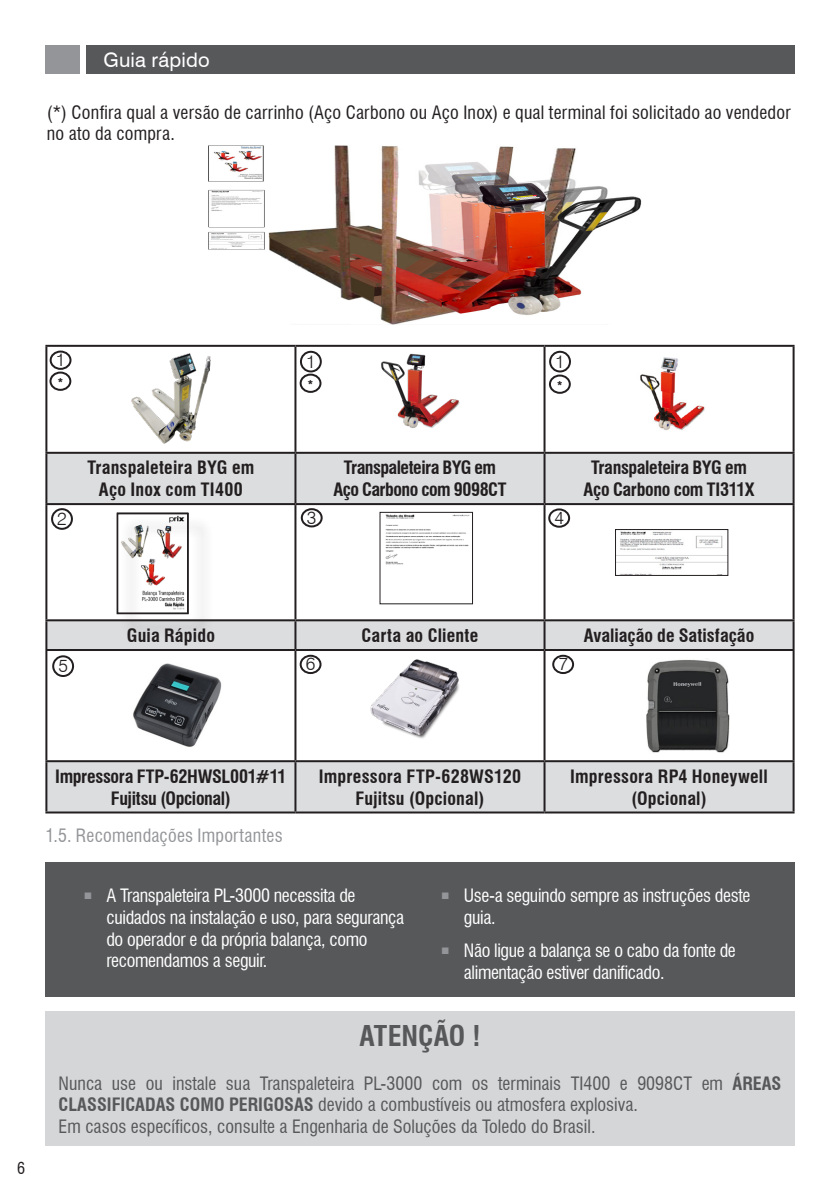
<style>
.page{position:relative;width:840px;height:1191px;background:#fff}
.page>*{position:absolute;margin:0;border:0;box-sizing:border-box;transform-origin:0 0}
.Título{font:700 condensed 28px "Swiss 721 BT";color:#57585a}
.t1{font:20px "Swiss 721 BT";letter-spacing:.01em;color:#fff}
.t2{font:condensed 18px/21.6px "Swiss 721 BT";letter-spacing:-.02em;color:#fff}
.Título-2{font:condensed 18px/21.6px "Swiss 721 BT";color:#57585a}
.Texto{font:700 condensed 18px/21.6px "Swiss 721 BT";color:#231f20;text-align:center}
.Texto-2{font:condensed 18px/21.6px "Swiss 721 BT";letter-spacing:.015em;color:#231f20}
.Texto-3{font:700 condensed 18px/21.6px "Swiss 721 BT";letter-spacing:-.02em;color:#231f20;text-align:center}
.SubTítulo{font:condensed 18px "Swiss 721 BT";letter-spacing:.015em;color:#939598}
.Texto-4{font:700 condensed 18px "Swiss 721 BT";letter-spacing:-.03em;color:#231f20}
.Texto-5{font:700 condensed 18px "Swiss 721 BT";letter-spacing:-.025em;color:#231f20}
.Texto-6{font:300 18px "Swiss 721 BT";color:#231f20}
.t3{font:condensed 16px "Swiss 721 BT";color:#231f20}
.Subtítulo_OCULTO{font:700 condensed 12px "Swiss 721 BT";color:#231f20}
.s1{font-weight:700}
</style>
<div class="page">
<div style="left:86px;top:45px;width:708px;height:29px;background:#57585a"></div>
<div style="left:45px;top:45px;width:35px;height:29px;background:#939598"></div>
<div style="left:45px;top:862px;width:749px;height:134px;background:#57585a"></div>
<div style="left:45px;top:1011px;width:749px;height:134px;background:#d5d6d8"></div>
<img style="left:209px;top:145px;width:432px;height:180px">
<svg style="left:47px;top:454px;width:745px;height:357px;fill:#dcdddf"></svg>
<svg style="left:296px;top:651px;width:496px;height:109px"></svg>
<hr style="left:45px;top:345px;width:250px;height:2px;background:#231f20">
<hr style="left:45px;top:347px;width:2px;height:105px;background:#231f20">
<hr style="left:295px;top:345px;width:249px;height:2px;background:#231f20">
<hr style="left:294px;top:347px;width:2px;height:105px;background:#231f20">
<hr style="left:544px;top:345px;width:250px;height:2px;background:#231f20">
<hr style="left:543px;top:347px;width:2px;height:105px;background:#231f20">
<hr style="left:792px;top:347px;width:2px;height:105px;background:#231f20">
<hr style="left:45px;top:452px;width:250px;height:2px;background:#231f20">
<hr style="left:45px;top:454px;width:2px;height:49px;background:#231f20">
<hr style="left:295px;top:452px;width:249px;height:2px;background:#231f20">
<hr style="left:294px;top:454px;width:2px;height:49px;background:#231f20">
<hr style="left:544px;top:452px;width:250px;height:2px;background:#231f20">
<hr style="left:543px;top:454px;width:2px;height:49px;background:#231f20">
<hr style="left:792px;top:454px;width:2px;height:49px;background:#231f20">
<hr style="left:45px;top:503px;width:250px;height:2px;background:#231f20">
<hr style="left:45px;top:505px;width:2px;height:114px;background:#231f20">
<hr style="left:295px;top:503px;width:249px;height:2px;background:#231f20">
<hr style="left:294px;top:505px;width:2px;height:114px;background:#231f20">
<hr style="left:544px;top:503px;width:250px;height:2px;background:#231f20">
<hr style="left:543px;top:505px;width:2px;height:114px;background:#231f20">
<hr style="left:792px;top:505px;width:2px;height:114px;background:#231f20">
<hr style="left:45px;top:619px;width:250px;height:2px;background:#231f20">
<hr style="left:45px;top:621px;width:2px;height:28px;background:#231f20">
<hr style="left:45px;top:760px;width:250px;height:2px;background:#231f20">
<hr style="left:45px;top:649px;width:250px;height:2px;background:#231f20">
<hr style="left:45px;top:651px;width:2px;height:109px;background:#231f20">
<hr style="left:45px;top:762px;width:2px;height:49px;background:#231f20">
<hr style="left:45px;top:811px;width:250px;height:2px;background:#231f20">
<hr style="left:295px;top:619px;width:249px;height:2px;background:#231f20">
<hr style="left:294px;top:621px;width:2px;height:28px;background:#231f20">
<hr style="left:544px;top:619px;width:250px;height:2px;background:#231f20">
<hr style="left:543px;top:621px;width:2px;height:28px;background:#231f20">
<hr style="left:792px;top:621px;width:2px;height:28px;background:#231f20">
<hr style="left:294px;top:762px;width:2px;height:49px;background:#231f20">
<hr style="left:295px;top:811px;width:249px;height:2px;background:#231f20">
<hr style="left:295px;top:649px;width:249px;height:2px;background:#231f20">
<hr style="left:294px;top:651px;width:2px;height:109px;background:#231f20">
<hr style="left:295px;top:760px;width:249px;height:2px;background:#231f20">
<hr style="left:543px;top:762px;width:2px;height:49px;background:#231f20">
<hr style="left:792px;top:762px;width:2px;height:49px;background:#231f20">
<hr style="left:544px;top:811px;width:250px;height:2px;background:#231f20">
<hr style="left:544px;top:649px;width:250px;height:2px;background:#231f20">
<hr style="left:543px;top:651px;width:2px;height:109px;background:#231f20">
<hr style="left:792px;top:651px;width:2px;height:109px;background:#231f20">
<hr style="left:544px;top:760px;width:250px;height:2px;background:#231f20">
<img style="left:132px;top:354px;width:78px;height:90px">
<img style="left:381px;top:354px;width:78px;height:74px">
<img style="left:640px;top:357px;width:65px;height:73px">
<img style="left:381px;top:514px;width:89px;height:88px">
<img style="left:617px;top:531px;width:108px;height:42px">
<div style="left:615px;top:529px;width:112px;height:46px;border:1px solid #231f20"></div>
<img style="left:131px;top:661px;width:91px;height:88px">
<img style="left:366px;top:658px;width:94px;height:84px">
<img style="left:646px;top:658px;width:82px;height:95px">
<div style="left:50px;top:350px;width:21px;height:20px;border:2px solid #231f20;border-radius:50%"></div>
<div style="left:300px;top:351px;width:21px;height:21px;border:2px solid #231f20;border-radius:50%"></div>
<div style="left:549px;top:351px;width:21px;height:21px;border:2px solid #231f20;border-radius:50%"></div>
<div style="left:51px;top:508px;width:22px;height:22px;border:2px solid #231f20;border-radius:50%"></div>
<div style="left:300px;top:508px;width:22px;height:19px;border:2px solid #231f20;border-radius:50%"></div>
<div style="left:548px;top:508px;width:21px;height:20px;border:2px solid #231f20;border-radius:50%"></div>
<div style="left:52px;top:655px;width:22px;height:22px;border:2px solid #231f20;border-radius:50%"></div>
<div style="left:299px;top:655px;width:22px;height:19px;border:2px solid #231f20;border-radius:50%"></div>
<div style="left:49px;top:371px;width:22px;height:20px;border:2px solid #231f20;border-radius:50%"></div>
<div style="left:299px;top:373px;width:22px;height:20px;border:2px solid #231f20;border-radius:50%"></div>
<div style="left:548px;top:374px;width:22px;height:20px;border:2px solid #231f20;border-radius:50%"></div>
<div style="left:120px;top:516px;width:93px;height:123px;background:#231f20;opacity:.75"></div>
<svg style="left:117px;top:516px;width:71px;height:98px"></svg>
<div style="left:117px;top:513px;width:71px;height:100px;border:1px solid #231f20"></div>
<div style="left:552px;top:655px;width:21px;height:19px;border:2px solid #231f20;border-radius:50%"></div>
<p class="t1" style="left:103px;top:46px;width:108px">Guia rápido</p>
<p class="Texto-2" style="left:47px;top:101px;width:745px">(*) Confira qual a versão de carrinho (Aço Carbono ou Aço Inox) e qual terminal foi solicitado ao vendedor no ato da compra.</p>
<p class="Texto-6" style="left:56px;top:349px;width:11px">1</p>
<p class="Texto-6" style="left:306px;top:350px;width:11px">1</p>
<p class="Texto-6" style="left:555px;top:350px;width:11px">1</p>
<p class="Subtítulo_OCULTO" style="left:57px;top:375px;width:7px">*</p>
<p class="Subtítulo_OCULTO" style="left:307px;top:378px;width:7px">*</p>
<p class="Subtítulo_OCULTO" style="left:556px;top:378px;width:7px">*</p>
<p class="Texto" style="left:87px;top:457px;width:168px">Transpaleteira BYG em</p>
<p class="Texto" style="left:99px;top:479px;width:145px">Aço Inox com TI400</p>
<p class="Texto-4" style="left:343px;top:457px;width:154px">Transpaleteira BYG em</p>
<p class="Texto-5" style="left:333px;top:479px;width:175px">Aço Carbono com 9098CT</p>
<p class="Texto-6" style="left:57px;top:508px;width:11px">2</p>
<p class="Texto-6" style="left:307px;top:506px;width:11px">3</p>
<p class="Texto-6" style="left:554px;top:507px;width:11px">4</p>
<p class="Texto-3" style="left:590px;top:457px;width:157px">Transpaleteira BYG em</p>
<p class="Texto-3" style="left:583px;top:479px;width:172px">Aço Carbono com TI311X</p>
<p class="Texto" style="left:127px;top:624px;width:89px">Guia Rápido</p>
<p class="Texto" style="left:361px;top:624px;width:118px">Carta ao Cliente</p>
<p class="Texto" style="left:583px;top:624px;width:172px">Avaliação de Satisfação</p>
<p class="Texto-6" style="left:58px;top:655px;width:11px">5</p>
<p class="Texto-6" style="left:305px;top:653px;width:11px">6</p>
<p class="Texto-6" style="left:558px;top:653px;width:11px">7</p>
<p class="t3" style="left:17px;top:1159px;width:9px">6</p>
<p class="Texto-3" style="left:55px;top:765px;width:233px">Impressora FTP-62HWSL001#11<br>Fujitsu (Opcional)</p>
<p class="Texto" style="left:319px;top:765px;width:203px">Impressora FTP-628WS120<br>Fujitsu (Opcional)</p>
<p class="Texto" style="left:570px;top:765px;width:199px">Impressora RP4 Honeywell</p>
<p class="Texto" style="left:631px;top:787px;width:77px">(Opcional)</p>
<p class="SubTítulo" style="left:45px;top:824px;width:239px">1.5. Recomendações Importantes</p>
<p class="t2" style="left:106px;top:885px;width:299px;text-indent:-23px"><sup>■</sup> A Transpaleteira PL-3000 necessita de cuidados na instalação e uso, para segurança do operador e da própria balança, como recomendamos a seguir.</p>
<p class="t2" style="left:463px;top:885px;width:288px;text-indent:-23px"><sup>■</sup> Use-a seguindo sempre as instruções deste guia.</p>
<p class="t2" style="left:463px;top:939px;width:273px;text-indent:-23px"><sup>■</sup> Não ligue a balança se o cabo da fonte de alimentação estiver danificado.</p>
<p class="Título" style="left:359px;top:1019px;width:122px">ATENÇÃO !</p>
<p class="Título-2" style="left:59px;top:1072px;width:724px">Nunca use ou instale sua Transpaleteira PL-3000 com os terminais TI400 e 9098CT em <span class="s1">ÁREAS<br>CLASSIFICADAS COMO PERIGOSAS</span> devido a combustíveis ou atmosfera explosiva.</p>
<p class="Título-2" style="left:59px;top:1115px;width:538px">Em casos específicos, consulte a Engenharia de Soluções da Toledo do Brasil.</p>
</div>
